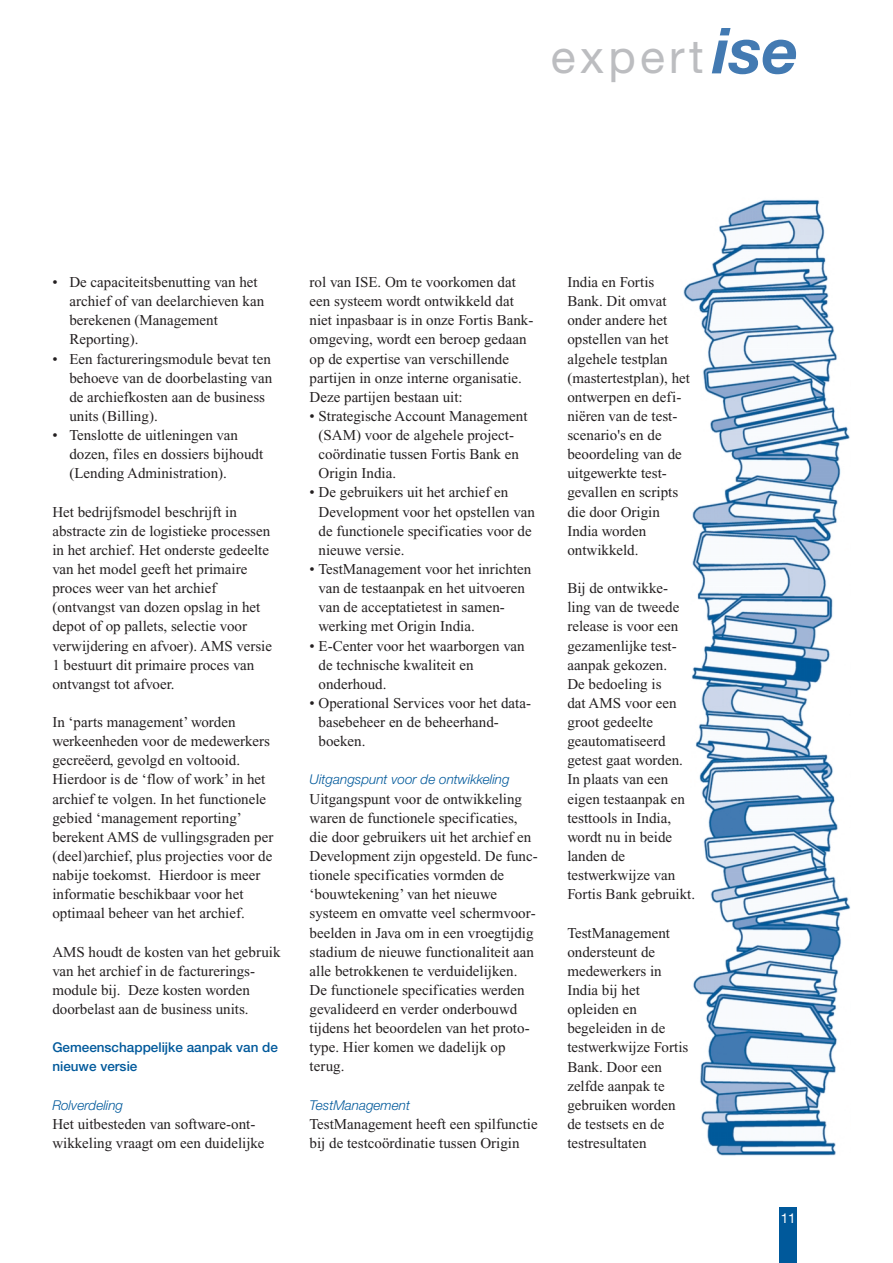
<style>
.page{position:relative;width:893px;height:1263px;background:#fff}
.page>*{position:absolute;margin:0;border:0;box-sizing:border-box;transform-origin:0 0}
.t1{font:46.2px "Helvetica Neue";letter-spacing:.095em;color:#bcbdc0}
.t2{font:15px/19.2px "Times New Roman";color:#231f20}
.t3{font:italic 300 13.5px "Helvetica Neue";color:#00599b}
.t4{font:500 13.5px/19.2px "Helvetica Neue";color:#00599b}
.t5{font:13.5px "Helvetica Neue";color:#fff}
.s1{font-weight:700;font-style:italic;font-size:63.6px;color:#437ab2}
</style>
<div class="page">
<div style="left:779px;top:1207px;width:17px;height:56px;background:#00599b"></div>
<img style="left:683px;top:199px;width:167px;height:957px">
<h1 class="t1" style="left:551px;top:40px;width:249px">expert<span class="s1">ise</span></h1>
<p class="t2" style="left:69px;top:274px;width:196px;text-indent:-17px">• De capaciteitsbenutting van het archief of van deelarchieven kan berekenen (Management<br>Reporting).</p>
<p class="t2" style="left:69px;top:350px;width:204px;text-indent:-17px">• Een factureringsmodule bevat ten behoeve van de doorbelasting van de archiefkosten aan de business units (Billing).</p>
<p class="t2" style="left:69px;top:427px;width:195px;text-indent:-17px">• Tenslotte de uitleningen van dozen, files en dossiers bijhoudt (Lending Administration).</p>
<p class="t2" style="left:52px;top:503px;width:221px">Het bedrijfsmodel beschrijft in abstracte zin de logistieke processen in het archief. Het onderste gedeelte van het model geeft het primaire proces weer van het archief (ontvangst van dozen opslag in het depot of op pallets, selectie voor verwijdering en afvoer). AMS versie 1 bestuurt dit primaire proces van ontvangst tot afvoer.</p>
<p class="t2" style="left:52px;top:714px;width:222px">In ‘parts management’ worden werkeenheden voor de medewerkers gecreëerd, gevolgd en voltooid.<br>Hierdoor is de ‘flow of work’ in het archief te volgen. In het functionele gebied ‘management reporting’ berekent AMS de vullingsgraden per (deel)archief, plus projecties voor de nabije toekomst. Hierdoor is meer informatie beschikbaar voor het optimaal beheer van het archief.</p>
<p class="t2" style="left:52px;top:943px;width:230px">AMS houdt de kosten van het gebruik van het archief in de facturerings&shy;module bij. Deze kosten worden doorbelast aan de business units.</p>
<p class="t4" style="left:52px;top:1039px;width:227px">Gemeenschappelijke aanpak van de nieuwe versie</p>
<p class="t3" style="left:52px;top:1100px;width:72px">Rolverdeling</p>
<p class="t2" style="left:52px;top:1116px;width:214px">Het uitbesteden van software-ont&shy;wikkeling vraagt om een duidelijke</p>
<p class="t2" style="left:309px;top:274px;width:225px">rol van ISE. Om te voorkomen dat een systeem wordt ontwikkeld dat niet inpasbaar is in onze Fortis Bank&shy;omgeving, wordt een beroep gedaan op de expertise van verschillende partijen in onze interne organisatie.<br>Deze partijen bestaan uit:</p>
<p class="t2" style="left:318px;top:408px;width:210px;text-indent:-9px">• Strategische Account Management (SAM) voor de algehele project&shy;coördinatie tussen Fortis Bank en<br>Origin India.</p>
<p class="t2" style="left:318px;top:484px;width:218px;text-indent:-9px">• De gebruikers uit het archief en<br>Development voor het opstellen van de functionele specificaties voor de nieuwe versie.</p>
<p class="t2" style="left:318px;top:561px;width:214px;text-indent:-9px">• TestManagement voor het inrichten van de testaanpak en het uitvoeren van de acceptatietest in samen&shy;werking met Origin India.</p>
<p class="t2" style="left:318px;top:637px;width:208px;text-indent:-9px">• E-Center voor het waarborgen van de technische kwaliteit en onderhoud.</p>
<p class="t2" style="left:318px;top:695px;width:214px;text-indent:-9px">• Operational Services voor het data&shy;basebeheer en de beheerhand&shy;boeken.</p>
<p class="t3" style="left:309px;top:775px;width:201px">Uitgangspunt voor de ontwikkeling</p>
<p class="t2" style="left:309px;top:790px;width:230px">Uitgangspunt voor de ontwikkeling waren de functionele specificaties, die door gebruikers uit het archief en Development zijn opgesteld. De func&shy;tionele specificaties vormden de ‘bouwtekening’ van het nieuwe systeem en omvatte veel schermvoor&shy;beelden in Java om in een vroegtijdig stadium de nieuwe functionaliteit aan alle betrokkenen te verduidelijken.<br>De functionele specificaties werden gevalideerd en verder onderbouwd tijdens het beoordelen van het proto&shy;type. Hier komen we dadelijk op terug.</p>
<p class="t3" style="left:309px;top:1100px;width:102px">TestManagement</p>
<p class="t2" style="left:309px;top:1116px;width:229px">TestManagement heeft een spilfunctie bij de testcoördinatie tussen Origin</p>
<p class="t2" style="left:567px;top:274px;width:124px">India en Fortis<br>Bank. Dit omvat onder andere het opstellen van het algehele testplan (mastertestplan), het ontwerpen en defi&shy;niëren van de test&shy;scenario's en de beoordeling van de uitgewerkte test&shy;gevallen en scripts die door Origin<br>India worden ontwikkeld.</p>
<p class="t2" style="left:567px;top:580px;width:129px">Bij de ontwikke&shy;ling van de tweede release is voor een gezamenlijke test&shy;aanpak gekozen.<br>De bedoeling is<br>dat AMS voor een groot gedeelte geautomatiseerd getest gaat worden.<br>In plaats van een eigen testaanpak en testtools in India, wordt nu in beide landen de testwerkwijze van<br>Fortis Bank gebruikt.</p>
<p class="t2" style="left:567px;top:924px;width:123px">TestManagement ondersteunt de medewerkers in<br>India bij het opleiden en begeleiden in de testwerkwijze Fortis<br>Bank. Door een zelfde aanpak te gebruiken worden de testsets en de testresultaten</p>
<p class="t5" style="left:780px;top:1213px;width:17px">11</p>
</div>
